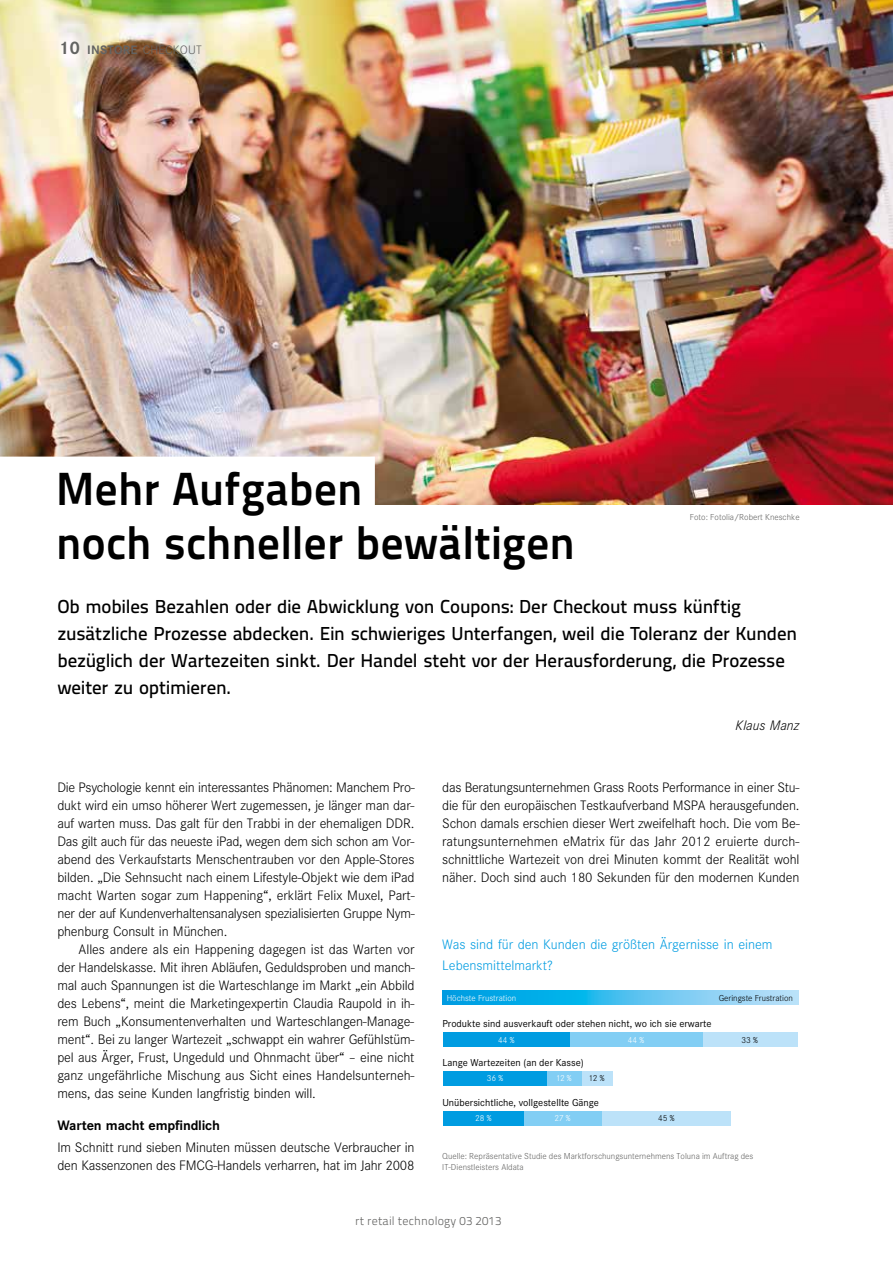
<style>
.page{position:relative;width:893px;height:1263px;background:#fff}
.page>*{position:absolute;margin:0;border:0;box-sizing:border-box;transform-origin:0 0}
.t1{font:46.5px/54px "Titillium Text 25 L 800 wt";letter-spacing:.005em;color:#000}
.t2{font:18.75px/27px "Titillium Text 25 L 600 wt";letter-spacing:-.01em;color:#000}
.t3{font:300 14.25px/18px "Corporate S";letter-spacing:-.015em;color:#000;text-align:justify}
.t4{font:300 14.25px/21px "Corporate S";color:#009ce1}
.t5{font:700 14.25px "Corporate S";letter-spacing:-.01em;color:#000}
.t6{font:italic 300 14.25px "Corporate S";letter-spacing:.005em;color:#000}
.t7{font:300 12.75px "Corporate S";color:#636362}
.t8{font:12px "Titillium Text 25 L 250 wt";letter-spacing:.015em;color:#636362}
.t9{font:10.5px "Corporate S";color:#000}
.t10{font:300 9px/10.8px "Corporate S";color:#636362}
.t11{font:300 9px "Corporate S";color:#fff}
.t12{font:300 9px "Corporate S";color:#000}
.s1{font-weight:700;font-size:18.75px}
.s2{font-weight:700}
</style>
<div class="page">
<img style="left:0;top:0;width:893px;height:504px">
<div style="left:0;top:457px;width:375px;height:63px;background:#fff"></div>
<div style="left:702px;top:1032px;width:96px;height:15px;background:#bce2f9"></div>
<div style="left:581px;top:1071px;width:32px;height:14px;background:#bce2f9"></div>
<div style="left:602px;top:1111px;width:129px;height:14px;background:#bce2f9"></div>
<div style="left:570px;top:1032px;width:132px;height:15px;background:#82cef4"></div>
<div style="left:547px;top:1071px;width:34px;height:14px;background:#82cef4"></div>
<div style="left:524px;top:1111px;width:78px;height:14px;background:#82cef4"></div>
<div style="left:443px;top:1032px;width:127px;height:15px;background:#009ce1"></div>
<div style="left:443px;top:1071px;width:104px;height:14px;background:#009ce1"></div>
<div style="left:443px;top:1111px;width:81px;height:14px;background:#009ce1"></div>
<svg style="left:443px;top:990px;width:355px;height:14px;background:#4abeee"></svg>
<p class="t7" style="left:58px;top:42px;width:145px"><span class="s1">10</span> <span class="s2">Instore</span> Checkout</p>
<h1 class="t1" style="left:56px;top:459px;width:520px">Mehr Aufgaben<br>noch schneller bewältigen</h1>
<p class="t2" style="left:57px;top:591px;width:741px">Ob mobiles Bezahlen oder die Abwicklung von Coupons: Der Checkout muss künftig zusätzliche Prozesse abdecken. Ein schwieriges Unterfangen, weil die Toleranz der Kunden bezüglich der Wartezeiten sinkt. Der Handel steht vor der Herausforderung, die Prozesse weiter zu optimieren.</p>
<p class="t10" style="left:690px;top:512px;width:111px">Foto: Fotolia/Robert Kneschke</p>
<p class="t3" style="left:57px;top:778px;width:359px">Die Psychologie kennt ein interessantes Phänomen: Manchem Pro&shy;dukt wird ein umso höherer Wert zugemessen, je länger man dar&shy;auf warten muss. Das galt für den Trabbi in der ehemaligen DDR.<br>Das gilt auch für das neueste iPad, wegen dem sich schon am Vor&shy;abend des Verkaufstarts Menschentrauben vor den Apple-Stores bilden. „Die Sehnsucht nach einem Lifestyle-Objekt wie dem iPad macht Warten sogar zum Happening“, erklärt Felix Muxel, Part&shy;ner der auf Kundenverhaltensanalysen spezialisierten Gruppe Nym&shy;phenburg Consult in München.</p>
<p class="t3" style="left:57px;top:940px;width:359px;text-indent:21px">Alles andere als ein Happening dagegen ist das Warten vor der Handelskasse. Mit ihren Abläufen, Geduldsproben und manch&shy;mal auch Spannungen ist die Warteschlange im Markt „ein Abbild des Lebens“, meint die Marketingexpertin Claudia Raupold in ih&shy;rem Buch „Konsumentenverhalten und Warteschlangen-Manage&shy;ment“. Bei zu langer Wartezeit „schwappt ein wahrer Gefühlstüm&shy;pel aus Ärger, Frust, Ungeduld und Ohnmacht über“ – eine nicht ganz ungefährliche Mischung aus Sicht eines Handelsunterneh&shy;mens, das seine Kunden langfristig binden will.</p>
<p class="t5" style="left:57px;top:1117px;width:164px">Warten macht empfindlich</p>
<p class="t3" style="left:57px;top:1138px;width:359px">Im Schnitt rund sieben Minuten müssen deutsche Verbraucher in den Kassenzonen des FMCG-Handels verharren, hat im Jahr 2008</p>
<p class="t6" style="left:736px;top:717px;width:65px">Klaus Manz</p>
<p class="t3" style="left:442px;top:778px;width:359px">das Beratungsunternehmen Grass Roots Performance in einer Stu&shy;die für den europäischen Testkaufverband MSPA herausgefunden.<br>Schon damals erschien dieser Wert zweifelhaft hoch. Die vom Be&shy;ratungsunternehmen eMatrix für das Jahr 2012 eruierte durch&shy;schnittliche Wartezeit von drei Minuten kommt der Realität wohl näher. Doch sind auch 180 Sekunden für den modernen Kunden</p>
<p class="t4" style="left:442px;top:934px;width:332px">Was sind für den Kunden die größten Ärgernisse in einem<br>Lebensmittelmarkt?</p>
<p class="t11" style="left:447px;top:992px;width:71px">Höchste Frustration</p>
<p class="t12" style="left:719px;top:992px;width:76px">Geringste Frustration</p>
<p class="t11" style="left:498px;top:1034px;width:18px">44 %</p>
<p class="t11" style="left:628px;top:1034px;width:18px">44 %</p>
<p class="t12" style="left:741px;top:1034px;width:18px">33 %</p>
<p class="t11" style="left:487px;top:1073px;width:18px">36 %</p>
<p class="t11" style="left:556px;top:1073px;width:17px">12 %</p>
<p class="t12" style="left:589px;top:1073px;width:17px">12 %</p>
<p class="t11" style="left:475px;top:1113px;width:18px">28 %</p>
<p class="t11" style="left:554px;top:1113px;width:18px">27 %</p>
<p class="t12" style="left:658px;top:1113px;width:18px">45 %</p>
<p class="t9" style="left:442px;top:1018px;width:271px">Produkte sind ausverkauft oder stehen nicht, wo ich sie erwarte</p>
<p class="t9" style="left:442px;top:1057px;width:143px">Lange Wartezeiten (an der Kasse)</p>
<p class="t9" style="left:442px;top:1097px;width:158px">Unübersichtliche, vollgestellte Gänge</p>
<p class="t10" style="left:442px;top:1151px;width:313px">Quelle: Repräsentative Studie des Marktforschungsunternehmens Toluna im Auftrag des<br>IT-Dienstleisters Aldata</p>
<p class="t8" style="left:355px;top:1212px;width:148px">rt retail technology 03 2013</p>
</div>
